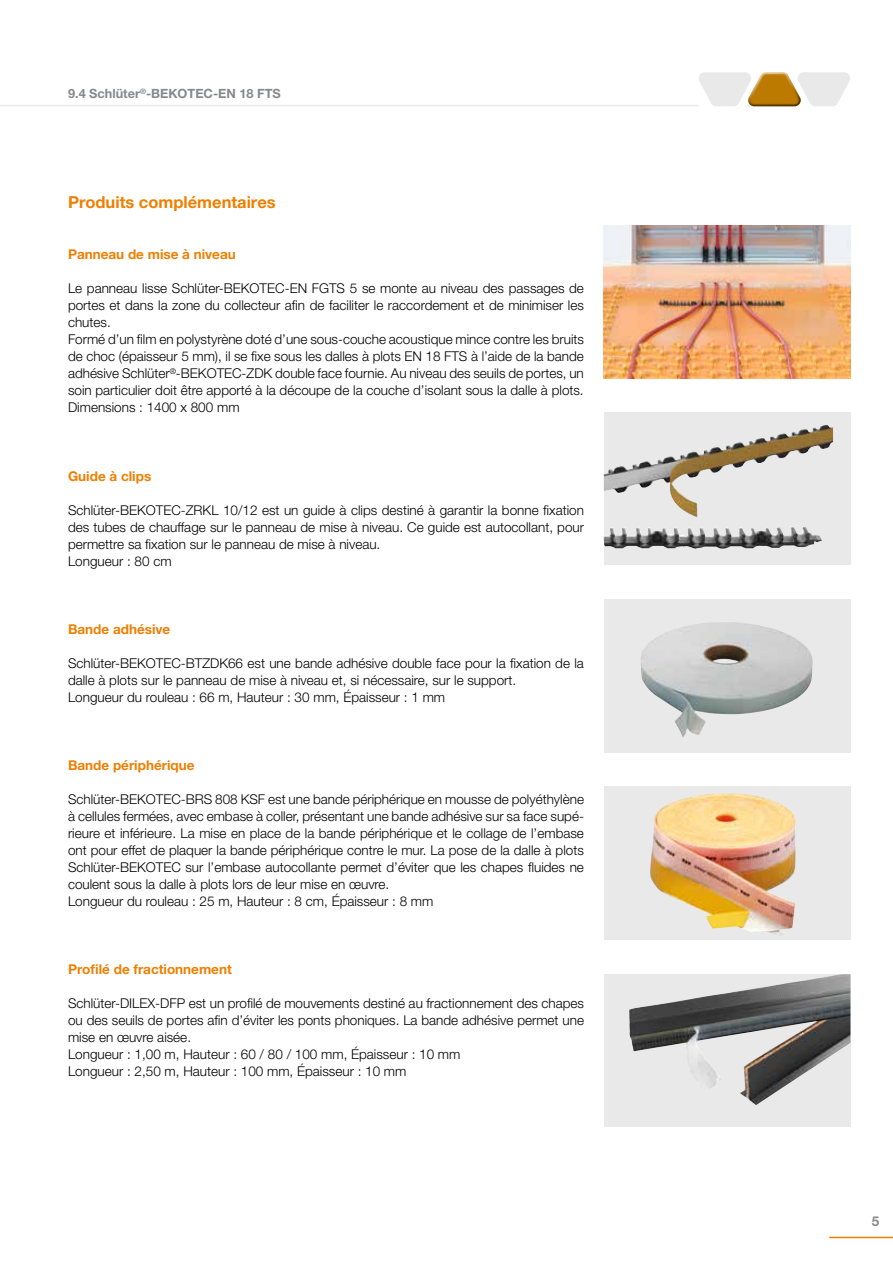
<style>
.page{position:relative;width:893px;height:1263px;background:#fff}
.page>*{position:absolute;margin:0;border:0;box-sizing:border-box;transform-origin:0 0}
.t1{font:700 16.5px "Helvetica Neue LT Pro";color:#ee7f00}
.t2{font:300 13.5px/17px "Helvetica Neue LT Pro";color:#000}
.t3{font:700 13.5px "Helvetica Neue LT Pro";color:#ee7f00}
.t4{font:700 13.5px "Helvetica Neue LT Pro";color:#87888a}
.t5{font:700 12.75px "Helvetica Neue LT Pro";color:#87888a}
</style>
<div class="page">
<hr style="left:0;top:105px;width:699px;height:1px;background:#e9e9ea">
<svg style="left:699px;top:72px;width:151px;height:34px"></svg>
<hr style="left:829px;top:1237px;width:64px;height:1px;background:#ee7f00">
<img style="left:604px;top:225px;width:246px;height:153px">
<div style="left:604px;top:974px;width:246px;height:153px;background:#e9e9ea"></div>
<img style="left:629px;top:974px;width:221px;height:131px">
<div style="left:604px;top:600px;width:246px;height:153px;background:#e9e9ea"></div>
<img style="left:641px;top:622px;width:172px;height:116px">
<div style="left:604px;top:787px;width:246px;height:153px;background:#e9e9ea"></div>
<img style="left:650px;top:793px;width:146px;height:143px">
<svg style="left:604px;top:412px;width:246px;height:153px;background:#cacacb"></svg>
<img style="left:604px;top:425px;width:229px;height:109px">
<p class="t5" style="left:68px;top:86px;width:214px">9.4 Schlüter<sup>®</sup>-BEKOTEC-EN 18 FTS</p>
<p class="t1" style="left:68px;top:192px;width:209px">Produits complémentaires</p>
<p class="t3" style="left:68px;top:246px;width:169px">Panneau de mise à niveau</p>
<p class="t2" style="left:68px;top:280px;width:517px">Le panneau lisse Schlüter-BEKOTEC-EN FGTS 5 se monte au niveau des passages de portes et dans la zone du collecteur afin de faciliter le raccordement et de minimiser les chutes.<br>Formé d’un film en polystyrène doté d’une sous-couche acoustique mince contre les bruits de choc (épaisseur 5 mm), il se fixe sous les dalles à plots EN 18 FTS à l’aide de la bande adhésive Schlüter<sup>®</sup>-BEKOTEC-ZDK double face fournie. Au niveau des seuils de portes, un soin particulier doit être apporté à la découpe de la couche d’isolant sous la dalle à plots.<br>Dimensions : 1400 x 800 mm</p>
<p class="t3" style="left:68px;top:467px;width:85px">Guide à clips</p>
<p class="t2" style="left:68px;top:501px;width:517px">Schlüter-BEKOTEC-ZRKL 10/12 est un guide à clips destiné à garantir la bonne fixation des tubes de chauffage sur le panneau de mise à niveau. Ce guide est autocollant, pour permettre sa fixation sur le panneau de mise à niveau.<br>Longueur : 80 cm</p>
<p class="t3" style="left:68px;top:620px;width:104px">Bande adhésive</p>
<p class="t2" style="left:68px;top:654px;width:517px">Schlüter-BEKOTEC-BTZDK66 est une bande adhésive double face pour la fixation de la dalle à plots sur le panneau de mise à niveau et, si nécessaire, sur le support.<br>Longueur du rouleau : 66 m, Hauteur : 30 mm, Épaisseur : 1 mm</p>
<p class="t3" style="left:68px;top:756px;width:128px">Bande périphérique</p>
<p class="t2" style="left:68px;top:790px;width:517px">Schlüter-BEKOTEC-BRS 808 KSF est une bande périphérique en mousse de polyéthylène à cellules fermées, avec embase à coller, présentant une bande adhésive sur sa face supé&shy;rieure et inférieure. La mise en place de la bande périphérique et le collage de l’embase ont pour effet de plaquer la bande périphérique contre le mur. La pose de la dalle à plots Schlüter-BEKOTEC sur l’embase autocollante permet d’éviter que les chapes fluides ne coulent sous la dalle à plots lors de leur mise en œuvre.<br>Longueur du rouleau : 25 m, Hauteur : 8 cm, Épaisseur : 8 mm</p>
<p class="t3" style="left:68px;top:961px;width:165px">Profilé de fractionnement</p>
<p class="t2" style="left:68px;top:994px;width:517px">Schlüter-DILEX-DFP est un profilé de mouvements destiné au fractionnement des chapes ou des seuils de portes afin d’éviter les ponts phoniques. La bande adhésive permet une mise en œuvre aisée.<br>Longueur : 1,00 m, Hauteur : 60 / 80 / 100 mm, Épaisseur : 10 mm<br>Longueur : 2,50 m, Hauteur : 100 mm, Épaisseur : 10 mm</p>
<p class="t4" style="left:872px;top:1213px;width:9px">5</p>
</div>
